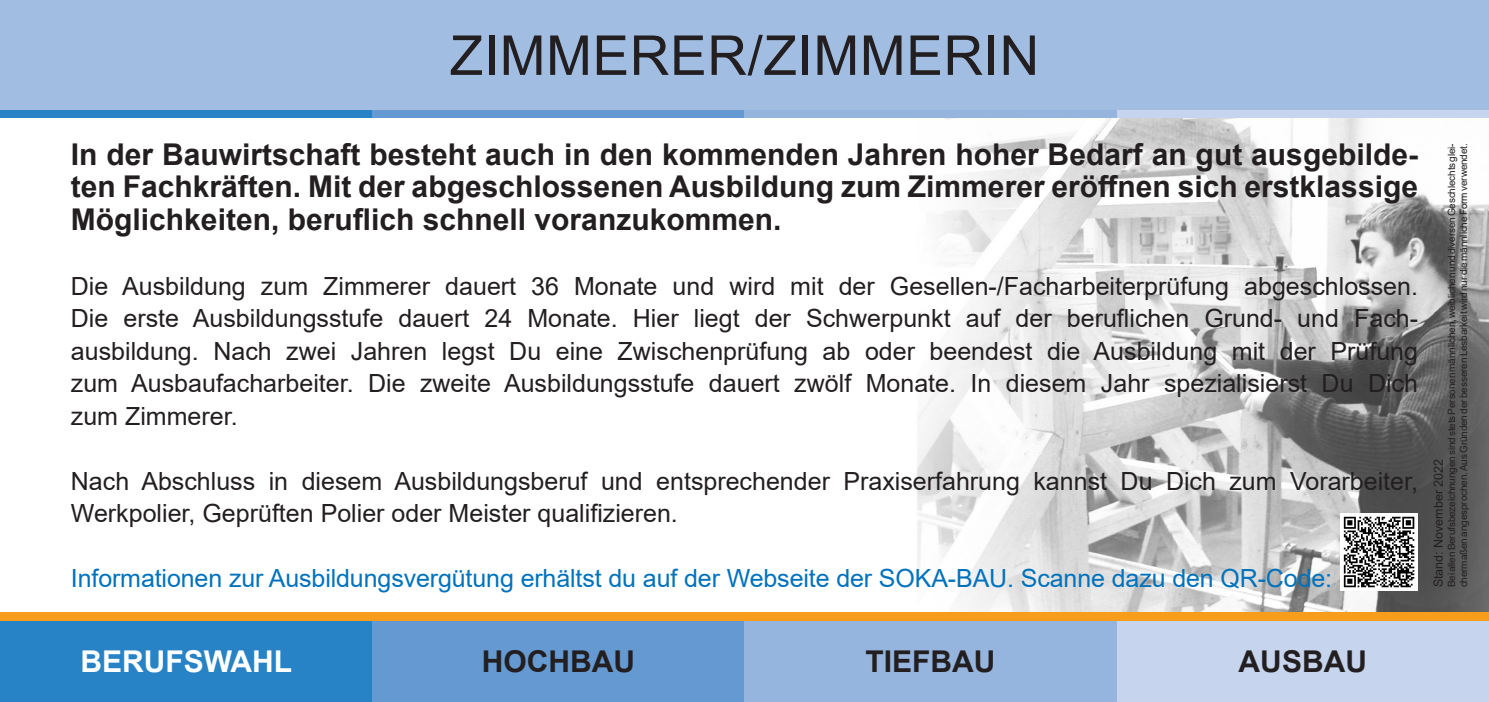
<style>
.page{position:relative;width:1489px;height:702px;background:#fff}
.page>*{position:absolute;margin:0;border:0;box-sizing:border-box;transform-origin:0 0}
.t1{font:55px "Arial";letter-spacing:.01em;color:#231f20}
.t2{font:700 30px/32.5px "Arial";color:#231f20;text-align:justify}
.t3{font:700 30px "Arial";color:#fff}
.t4{font:25px/32.5px "Arial";color:#231f20;text-align:justify}
.t5{font:25px "Arial";letter-spacing:-.005em;color:#0072bc}
.t6{font:12.5px "Arial";color:#231f20}
.t7{font:10px/12px "Arial";letter-spacing:-.015em;color:#231f20}
</style>
<div class="page">
<div style="left:0;top:0;width:1488px;height:110px;background:#a2bde2"></div>
<div style="left:0;top:110px;width:372px;height:9px;background:#2783c5"></div>
<div style="left:372px;top:110px;width:372px;height:9px;background:#6599d1"></div>
<div style="left:744px;top:110px;width:372px;height:9px;background:#95b5de"></div>
<div style="left:1116px;top:110px;width:372px;height:9px;background:#c6d5ed"></div>
<div style="left:0;top:620px;width:372px;height:82px;background:#2783c5"></div>
<div style="left:372px;top:620px;width:372px;height:82px;background:#6599d1"></div>
<div style="left:744px;top:620px;width:372px;height:82px;background:#95b5de"></div>
<div style="left:1116px;top:620px;width:372px;height:82px;background:#c6d5ed"></div>
<div style="left:0;top:611px;width:1488px;height:9px;background:#f89c1c"></div>
<img style="left:917px;top:119px;width:571px;height:492px">
<div style="left:1339px;top:513px;width:78px;height:78px;background:#fff"></div>
<svg style="left:1343px;top:516px;width:71px;height:71px"></svg>
<h1 class="t1" style="left:449px;top:18px;width:591px">ZIMMERER/ZIMMERIN</h1>
<p class="t2" style="left:71px;top:138px;width:1348px">In der Bauwirtschaft besteht auch in den kommenden Jahren hoher Bedarf an gut ausgebilde&shy;ten Fachkräften. Mit der abgeschlossenen Ausbildung zum Zimmerer eröffnen sich erstklassige Möglichkeiten, beruflich schnell voranzukommen.</p>
<p class="t4" style="left:71px;top:269px;width:1348px">Die Ausbildung zum Zimmerer dauert 36 Monate und wird mit der Gesellen-/Facharbeiterprüfung abgeschlossen.<br>Die erste Ausbildungsstufe dauert 24 Monate. Hier liegt der Schwerpunkt auf der beruflichen Grund- und Fach&shy;ausbildung. Nach zwei Jahren legst Du eine Zwischenprüfung ab oder beendest die Ausbildung mit der Prüfung zum Ausbaufacharbeiter. Die zweite Ausbildungsstufe dauert zwölf Monate. In diesem Jahr spezialisierst Du Dich zum Zimmerer.</p>
<p class="t4" style="left:71px;top:464px;width:1348px">Nach Abschluss in diesem Ausbildungsberuf und entsprechender Praxiserfahrung kannst Du Dich zum Vorarbeiter,<br>Werkpolier, Geprüften Polier oder Meister qualifizieren.</p>
<p class="t5" style="left:71px;top:561px;width:1262px">Informationen zur Ausbildungsvergütung erhältst du auf der Webseite der SOKA-BAU. Scanne dazu den QR-Code:</p>
<p class="t7" style="left:1445px;top:587px;width:445px;rotate:-90deg">Bei allen Berufsbezeichnungen sind stets Personen männlichen, weiblichen und diversen Geschlechts glei&shy;chermaßen angesprochen. Aus Gründen der besseren Lesbarkeit wird nur die männliche Form verwendet.</p>
<p class="t6" style="left:1429px;top:587px;width:130px;rotate:-90deg">Stand: November 2022</p>
<p class="t3" style="left:80px;top:640px;width:213px">BERUFSWAHL</p>
<p class="t2" style="left:481px;top:645px;width:155px">HOCHBAU</p>
<p class="t2" style="left:865px;top:645px;width:131px">TIEFBAU</p>
<p class="t2" style="left:1238px;top:645px;width:130px">AUSBAU</p>
</div>
